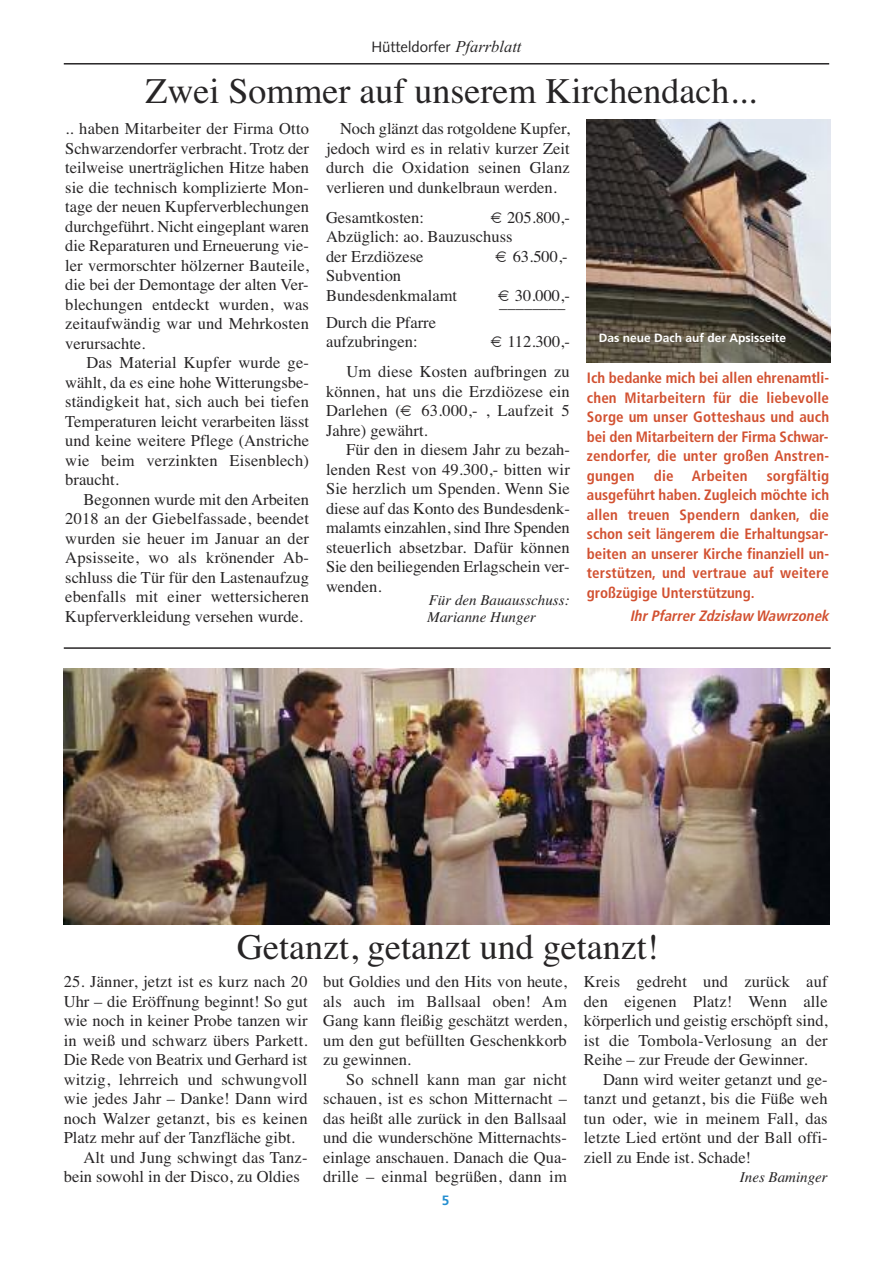
<style>
.page{position:relative;width:893px;height:1263px;background:#fff}
.page>*{position:absolute;margin:0;border:0;box-sizing:border-box;transform-origin:0 0}
.t1{font:36px "Times";color:#272526}
.t2{font:16.5px/19.5px "Times";color:#272526;text-align:justify}
.t3{font:700 condensed 15px/19.5px "Frutiger";letter-spacing:.01em;color:#d25131;text-align:justify}
.t4{font:italic 15px/16.5px "Times";color:#272526}
.t5{font:italic 700 condensed 15px "Frutiger";color:#d25131}
.t6{font:15px "Syntax";color:#272526}
.t7{font:700 13.5px "Frutiger";color:#248fd1}
.t8{font:700 12px "Frutiger";color:#fff}
.s1{font-family:"Times New Roman";font-style:italic;font-size:16.5px}
</style>
<div class="page">
<hr style="left:64px;top:63px;width:765px;height:2px;background:#272526">
<img style="left:64px;top:669px;width:765px;height:256px">
<img style="left:587px;top:120px;width:244px;height:243px">
<hr style="left:64px;top:647px;width:767px;height:2px;background:#272526">
<p class="t6" style="left:371px;top:41px;width:152px">Hütteldorfer <span class="s1">Pfarrblatt</span></p>
<h1 class="t1" style="left:146px;top:70px;width:612px">Zwei Sommer auf unserem Kirchendach...</h1>
<p class="t2" style="left:65px;top:119px;width:245px">.. haben Mitarbeiter der Firma Otto Schwarzendorfer verbracht. Trotz der teilweise unerträglichen Hitze haben sie die technisch komplizierte Mon&shy;tage der neuen Kupferverblechungen durchgeführt. Nicht eingeplant waren die Reparaturen und Erneuerung vie&shy;ler vermorschter hölzerner Bauteile, die bei der Demontage der alten Ver&shy;blechungen entdeckt wurden, was zeitaufwändig war und Mehrkosten verursachte.</p>
<p class="t2" style="left:65px;top:353px;width:245px;text-indent:21px">Das Material Kupfer wurde ge&shy;wählt, da es eine hohe Witterungsbe&shy;ständigkeit hat, sich auch bei tiefen Temperaturen leicht verarbeiten lässt und keine weitere Pflege (Anstriche wie beim verzinkten Eisenblech) braucht.</p>
<p class="t2" style="left:65px;top:489px;width:245px;text-indent:18px">Begonnen wurde mit den Arbeiten 2018 an der Giebelfassade, beendet wurden sie heuer im Januar an der Apsisseite, wo als krönender Ab&shy;schluss die Tür für den Lastenaufzug ebenfalls mit einer wettersicheren Kupferverkleidung versehen wurde.</p>
<p class="t2" style="left:326px;top:119px;width:245px;text-indent:14px">Noch glänzt das rotgoldene Kupfer, jedoch wird es in relativ kurzer Zeit durch die Oxidation seinen Glanz verlieren und dunkelbraun werden.</p>
<p class="t2" style="left:326px;top:207px;width:100px">Gesamtkosten:</p>
<p class="t2" style="left:326px;top:207px;width:245px;text-align:left;text-indent:166px">€ 205.800,-<br>Abzüglich: ao. Bauzuschuss<br>der Erzdiözese</p>
<p class="t2" style="left:496px;top:246px;width:73px">€ 63.500,-</p>
<p class="t2" style="left:326px;top:266px;width:133px">Subvention<br>Bundesdenkmalamt</p>
<p class="t2" style="left:499px;top:285px;width:72px">€ 30.000,-</p>
<p class="t2" style="left:499px;top:293px;width:67px">________</p>
<p class="t2" style="left:326px;top:312px;width:111px">Durch die Pfarre aufzubringen:</p>
<p class="t8" style="left:599px;top:333px;width:189px">Das neue Dach auf der Apsisseite</p>
<p class="t2" style="left:346px;top:326px;width:225px;line-height:30px;text-align:right">€ 112.300,-<br>Um diese Kosten aufbringen zu</p>
<p class="t2" style="left:326px;top:381px;width:245px">können, hat uns die Erzdiözese ein Darlehen (€ 63.000,- , Laufzeit 5<br>Jahre) gewährt.</p>
<p class="t2" style="left:326px;top:440px;width:245px;text-indent:20px">Für den in diesem Jahr zu bezah&shy;lenden Rest von 49.300,- bitten wir Sie herzlich um Spenden. Wenn Sie diese auf das Konto des Bundesdenk&shy;malamts einzahlen, sind Ihre Spenden steuerlich absetzbar. Dafür können Sie den beiliegenden Erlagschein ver&shy;wenden.</p>
<p class="t4" style="left:427px;top:592px;width:144px">Für den Bauausschuss:<br>Marianne Hunger</p>
<p class="t3" style="left:587px;top:370px;width:244px">Ich bedanke mich bei allen ehrenamtli&shy;chen Mitarbeitern für die liebevolle Sorge um unser Gotteshaus und auch bei den Mitarbeitern der Firma Schwar&shy;zendorfer, die unter großen Anstren&shy;gungen</p>
<p class="t3" style="left:587px;top:467px;width:244px;text-indent:180px">sorgfältig ausgeführt haben. Zugleich möchte ich allen treuen Spendern danken, die schon seit längerem die Erhaltungsar&shy;beiten an unserer Kirche finanziell un&shy;terstützen, und vertraue auf weitere großzügige Unterstützung.</p>
<p class="t5" style="left:630px;top:610px;width:204px">Ihr Pfarrer Zdzisław Wawrzonek</p>
<p class="t3" style="left:654px;top:467px;width:95px">die Arbeiten</p>
<h1 class="t1" style="left:237px;top:925px;width:423px">Getanzt, getanzt und getanzt!</h1>
<p class="t2" style="left:64px;top:972px;width:245px">25. Jänner, jetzt ist es kurz nach 20</p>
<p class="t2" style="left:64px;top:991px;width:245px">Uhr – die Eröffnung beginnt! So gut</p>
<p class="t2" style="left:64px;top:1011px;width:245px">wie noch in keiner Probe tanzen wir</p>
<p class="t2" style="left:64px;top:1030px;width:245px">in weiß und schwarz übers Parkett.</p>
<p class="t2" style="left:64px;top:1050px;width:245px">Die Rede von Beatrix und Gerhard ist</p>
<p class="t2" style="left:64px;top:1069px;width:245px">witzig, lehrreich und schwungvoll</p>
<p class="t2" style="left:64px;top:1089px;width:245px">wie jedes Jahr – Danke! Dann wird</p>
<p class="t2" style="left:64px;top:1108px;width:245px">noch Walzer getanzt, bis es keinen</p>
<p class="t2" style="left:64px;top:1128px;width:233px">Platz mehr auf der Tanzfläche gibt.</p>
<p class="t2" style="left:84px;top:1147px;width:226px">Alt und Jung schwingt das Tanz-</p>
<p class="t2" style="left:64px;top:1167px;width:237px">bein sowohl in der Disco, zu Oldies</p>
<p class="t2" style="left:323px;top:972px;width:245px">but Goldies und den Hits von heute, als auch im Ballsaal oben! Am Gang kann fleißig geschätzt werden, um den gut befüllten Geschenkkorb zu gewinnen.</p>
<p class="t2" style="left:323px;top:1069px;width:245px;text-indent:23px">So schnell kann man gar nicht schauen, ist es schon Mitternacht – das heißt alle zurück in den Ballsaal und die wunderschöne Mitternachts&shy;einlage anschauen. Danach die Qua&shy;drille – einmal begrüßen, dann im</p>
<p class="t7" style="left:442px;top:1194px;width:9px">5</p>
<p class="t2" style="left:584px;top:972px;width:245px">Kreis gedreht und zurück auf den eigenen Platz! Wenn alle körperlich und geistig erschöpft sind, ist die Tombola-Verlosung an der Reihe – zur Freude der Gewinner.</p>
<p class="t2" style="left:584px;top:1069px;width:245px;text-indent:19px">Dann wird weiter getanzt und ge&shy;tanzt und getanzt, bis die Füße weh tun oder, wie in meinem Fall, das letzte Lied ertönt und der Ball offi&shy;ziell zu Ende ist. Schade!</p>
<p class="t4" style="left:740px;top:1168px;width:89px">Ines Baminger</p>
</div>
